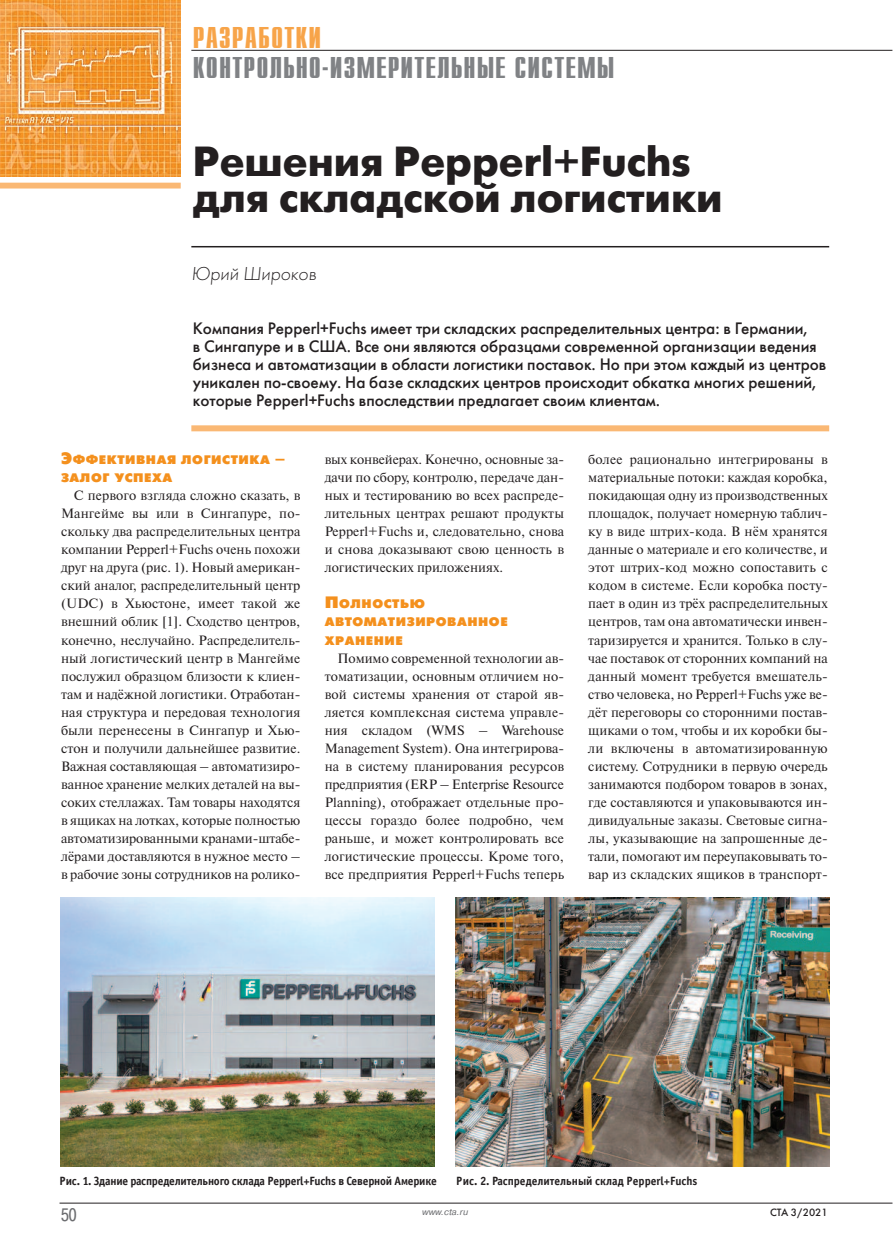
<style>
.page{position:relative;width:893px;height:1251px;background:#fff}
.page>*{position:absolute;margin:0;border:0;box-sizing:border-box;transform-origin:0 0}
.t1{font:700 42px/36px "Futura Futuris C";color:#231f20}
.t2{font:700 30px "Compact C";letter-spacing:.03em;color:#808285}
.t3{font:700 30px "Compact C";letter-spacing:.03em;color:#f7a449}
.t4{font:italic 19.5px "Futura Light C";color:#231f20}
.t5{font:18px "Pragmatica Cond C";color:#6c6d70}
.t6{font:16.5px/18px "Futura Futuris C";color:#231f20}
.t7{font:13.5px/18px "Newton C";letter-spacing:.005em;color:#231f20;text-align:justify}
.t8{font:12.3px/18px "Futura Futuris Black C";letter-spacing:.045em;color:#f4901d}
.t9{font:12px "Officina Sans Bold C";letter-spacing:-.015em;color:#231f20;scale:.95 1}
.t10{font:10.5px "Futura Futuris C";color:#231f20}
.t11{font:italic 9px "Pragmatica C";color:#6c6d70}
.s1{font-size:16.5px}
</style>
<div class="page">
<div style="left:0;top:183px;width:181px;height:5px;background:#fab874"></div>
<hr style="left:191px;top:246px;width:638px;height:1px;background:#231f20">
<div style="left:191px;top:425px;width:638px;height:6px;background:#fab874"></div>
<img style="left:0;top:0;width:181px;height:176px">
<hr style="left:60px;top:1202px;width:832px;height:1px;background:#231f20">
<hr style="left:191px;top:50px;width:701px;height:1px;background:#231f20">
<img style="left:60px;top:897px;width:374px;height:269px">
<img style="left:455px;top:897px;width:374px;height:269px">
<h2 class="t3" style="left:193px;top:20px;width:130px">разработки</h2>
<h2 class="t2" style="left:193px;top:50px;width:423px">контрольно-измерительные системы</h2>
<h1 class="t1" style="left:193px;top:144px;width:531px">Решения Pepperl+Fuchs для складской логистики</h1>
<h3 class="t4" style="left:191px;top:261px;width:127px">Юрий Широков</h3>
<p class="t6" style="left:193px;top:319px;width:635px">Компания Pepperl+Fuchs имеет три складских распределительных центра: в Германии,<br>в Сингапуре и в США. Все они являются образцами современной организации ведения бизнеса и автоматизации в области логистики поставок. Но при этом каждый из центров уникален по-своему. На базе складских центров происходит обкатка многих решений, которые Pepperl+Fuchs впоследствии предлагает своим клиентам.</p>
<p class="t8" style="left:61px;top:451px;width:226px"><span class="s1">Э</span>ффективная логистика <span class="s1">– </span>залог усПеха</p>
<p class="t7" style="left:61px;top:486px;width:241px;text-indent:13px">С первого взгляда сложно сказать, в Мангейме вы или в Сингапуре, по&shy;скольку два распределительных центра компании Pepperl+Fuchs очень похожи друг на друга (рис. 1). Новый американ&shy;ский аналог, распределительный центр (UDC) в Хьюстоне, имеет такой же внешний облик [1]. Сходство центров, конечно, неслучайно. Распределитель&shy;ный логистический центр в Мангейме послужил образцом близости к клиен&shy;там и надёжной логистики. Отработан&shy;ная структура и передовая технология были перенесены в Сингапур и Хью&shy;стон и получили дальнейшее развитие.<br>Важная составляющая – автоматизиро&shy;ванное хранение мелких деталей на вы&shy;соких стеллажах. Там товары находятся в ящиках на лотках, которые полностью автоматизированными кранами-штабе&shy;лёрами доставляются в нужное место – в рабочие зоны сотрудников на ролико-</p>
<p class="t7" style="left:325px;top:450px;width:241px">вых конвейерах. Конечно, основные за&shy;дачи по сбору, контролю, передаче дан&shy;ных и тестированию во всех распреде&shy;лительных центрах решают продукты Pepperl+Fuchs и, следовательно, снова и снова доказывают свою ценность в логистических приложениях.</p>
<p class="t8" style="left:325px;top:595px;width:185px"><span class="s1">П</span>олностью автоматизированное хранение</p>
<p class="t7" style="left:325px;top:648px;width:241px;text-indent:13px">Помимо современной технологии ав&shy;томатизации, основным отличием но&shy;вой системы хранения от старой яв&shy;ляется комплексная система управле&shy;ния складом (WMS – Warehouse Management System). Она интегрирова&shy;на в систему планирования ресурсов предприятия (ERP – Enterprise Resource Planning), отображает отдельные про&shy;цессы гораздо более подробно, чем раньше, и может контролировать все логистические процессы. Кроме того, все предприятия Pepperl+Fuchs теперь</p>
<p class="t7" style="left:588px;top:450px;width:241px">более рационально интегрированы в материальные потоки: каждая коробка, покидающая одну из производственных площадок, получает номерную таблич&shy;ку в виде штрих-кода. В нём хранятся данные о материале и его количестве, и этот штрих-код можно сопоставить с кодом в системе. Если коробка посту&shy;пает в один из трёх распределительных центров, там она автоматически инвен&shy;таризируется и хранится. Только в слу&shy;чае поставок от сторонних компаний на данный момент требуется вмешатель&shy;ство человека, но Pepperl+Fuchs уже ве&shy;дёт переговоры со сторонними постав&shy;щиками о том, чтобы и их коробки бы&shy;ли включены в автоматизированную систему. Сотрудники в первую очередь занимаются подбором товаров в зонах, где составляются и упаковываются ин&shy;дивидуальные заказы. Световые сигна&shy;лы, указывающие на запрошенные де&shy;тали, помогают им переупаковывать то&shy;вар из складских ящиков в транспорт-</p>
<p class="t9" style="left:60px;top:1175px;width:399px">Рис. 1. Здание распределительного склада Pepperl+Fuchs в Северной Америке</p>
<p class="t9" style="left:456px;top:1175px;width:255px">Рис. 2. Распределительный склад Pepperl+Fuchs</p>
<h3 class="t5" style="left:61px;top:1203px;width:17px">50</h3>
<p class="t11" style="left:422px;top:1206px;width:48px">www.cta.ru</p>
<p class="t10" style="left:770px;top:1206px;width:59px">СТА 3/2021</p>
</div>
